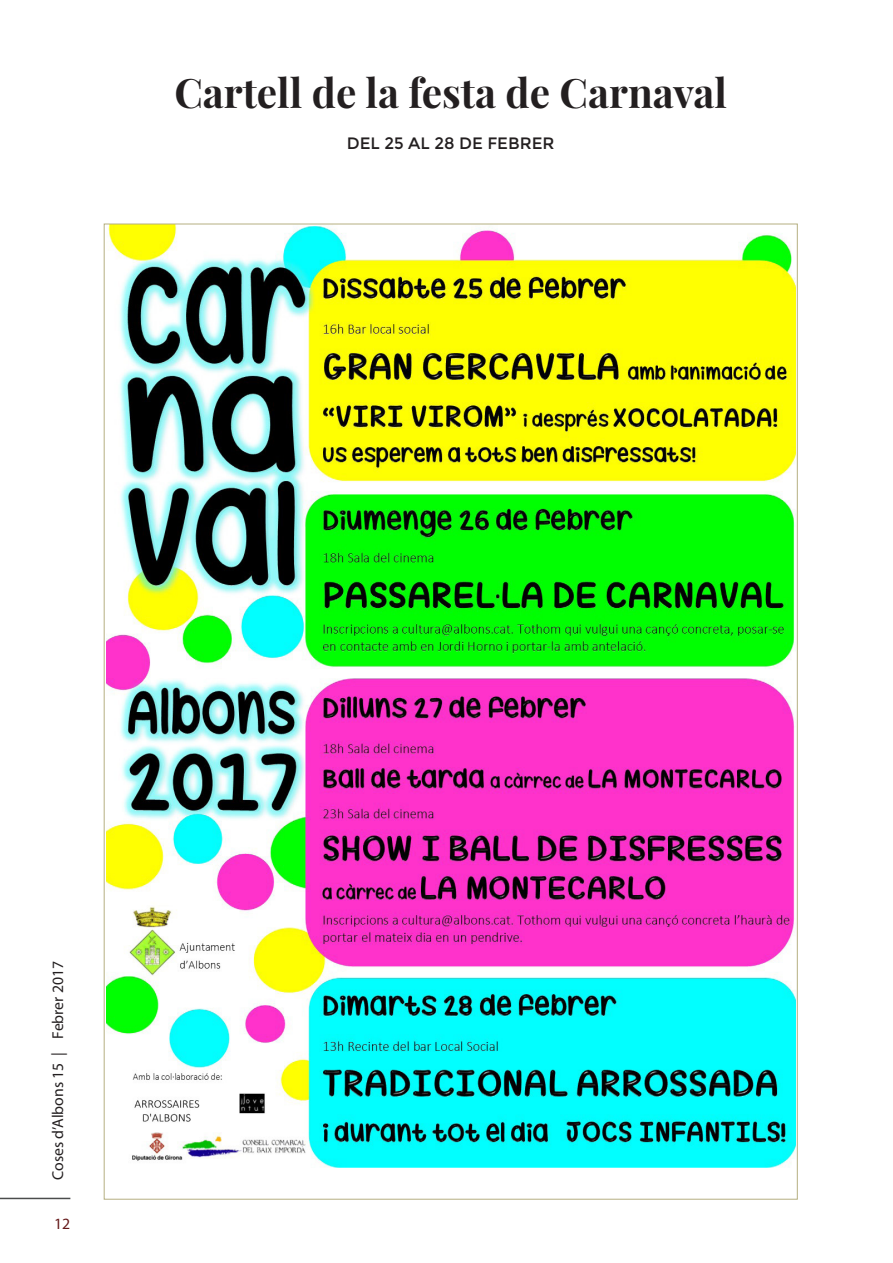
<style>
.page{position:relative;width:893px;height:1263px;background:#fff}
.page>*{position:absolute;margin:0;border:0;box-sizing:border-box;transform-origin:0 0}
.Títols{font:700 40.5px "Playfair Display";color:#231f20}
.Entrades{font:16.5px "Montserrat";color:#231f20}
.t1{font:15.75px "Myriad Pro";color:#231f20}
.t2{font:15.75px "Myriad Pro";color:#65191a}
</style>
<div class="page">
<hr style="left:0;top:1198px;width:70px;height:1px;background:#4b4c4d">
<img style="left:106px;top:226px;width:689px;height:942px">
<p class="Títols" style="left:174px;top:67px;width:554px">Cartell de la festa de Carnaval</p>
<p class="Entrades" style="left:347px;top:133px;width:209px">DEL 25 AL 28 DE FEBRER</p>
<p class="t1" style="left:48px;top:1180px;width:221px;rotate:-90deg">Coses d’Albons 15 | Febrer 2017</p>
<p class="t2" style="left:54px;top:1214px;width:18px">12</p>
</div>
